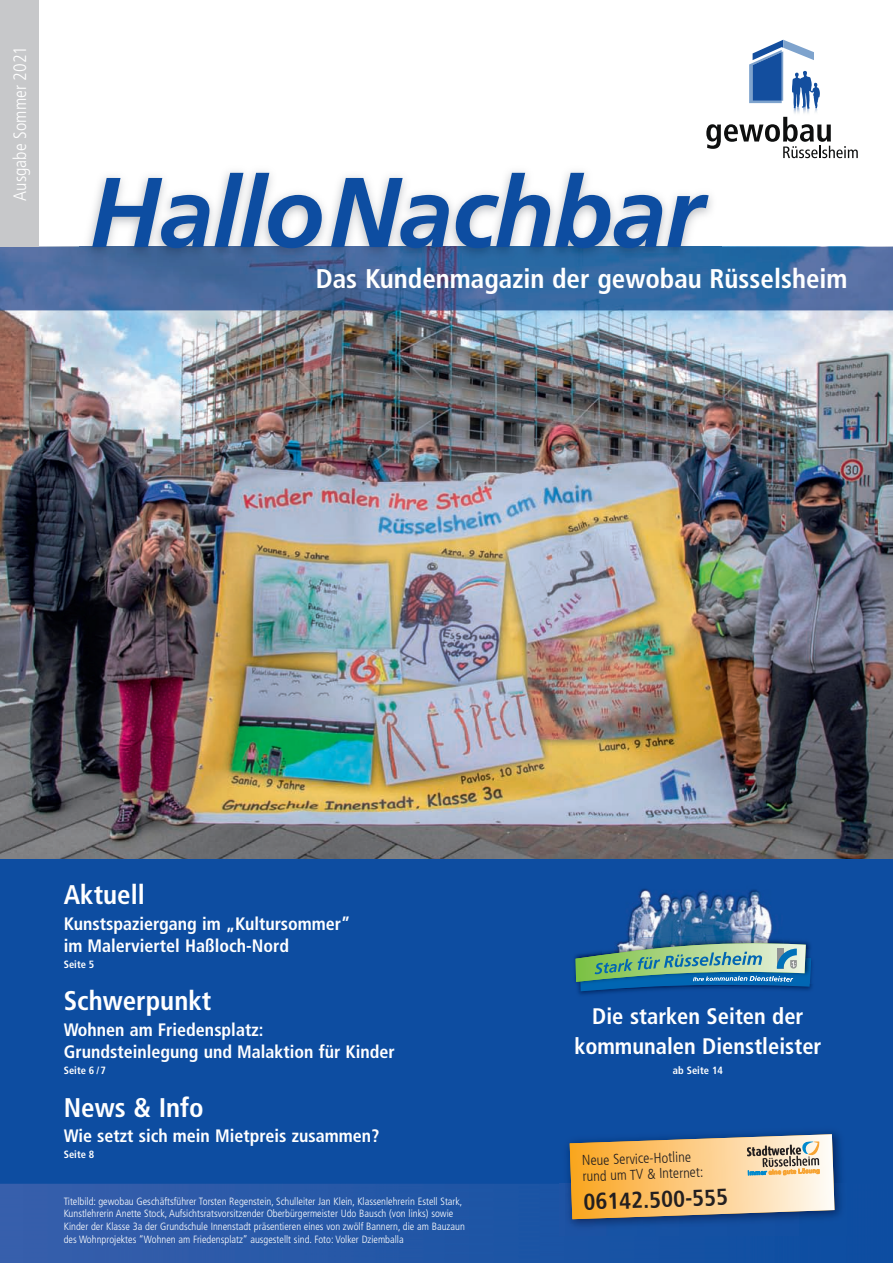
<style>
.page{position:relative;width:893px;height:1263px;background:#fff}
.page>*{position:absolute;margin:0;border:0;box-sizing:border-box;transform-origin:0 0}
.t1{font:700 condensed 27px "Frutiger";color:#fff}
.t2{font:700 condensed 22.95px "Frutiger";color:#231f20}
.t3{font:700 condensed 22.5px/30.3px "Frutiger";color:#fff;text-align:center}
.t4{font:700 condensed 18px/21.6px "Frutiger";color:#fff}
.t5{font:300 condensed 18px "Frutiger";color:#fff}
.t6{font:300 condensed 14.4px/15.8px "Frutiger";color:#231f20}
.t7{font:300 condensed 10.5px/12.6px "Frutiger";color:#fff}
.t8{font:700 condensed 10.5px "Frutiger";color:#fff}
</style>
<div class="page">
<img style="left:0;top:310px;width:893px;height:549px">
<div style="left:0;top:859px;width:893px;height:404px;background:#0d4da1"></div>
<img style="left:0;top:1184px;width:658px;height:79px">
<img style="left:559px;top:1131px;width:283px;height:104px">
<svg style="left:706px;top:40px;width:152px;height:118px"></svg>
<img style="left:0;top:247px;width:893px;height:63px">
<img style="left:79px;top:171px;width:642px;height:94px">
<svg style="left:92px;top:173px;width:617px;height:75px"></svg>
<div style="left:0;top:0;width:38px;height:247px;background:#c7c8ca"></div>
<img style="left:627px;top:889px;width:146px;height:44px">
<img style="left:578px;top:984px;width:234px;height:11px">
<img style="left:627px;top:933px;width:145px;height:6px">
<img style="left:811px;top:960px;width:2px;height:23px">
<img style="left:574px;top:956px;width:2px;height:26px">
<img style="left:576px;top:939px;width:235px;height:52px">
<svg style="left:570px;top:1134px;width:264px;height:85px;background:#dcb984"></svg>
<h3 class="t5" style="left:13px;top:201px;width:156px;rotate:-90deg">Ausgabe Sommer 2021</h3>
<h1 class="t1" style="left:316px;top:268px;width:533px">Das Kundenmagazin der gewobau Rüsselsheim</h1>
<h1 class="t1" style="left:64px;top:884px;width:83px">Aktuell</h1>
<h3 class="t4" style="left:64px;top:914px;width:288px">Kunstspaziergang im „Kultursommer” im Malerviertel Haßloch-Nord</h3>
<p class="t8" style="left:64px;top:960px;width:32px">Seite 5</p>
<h1 class="t1" style="left:64px;top:990px;width:149px">Schwerpunkt</h1>
<h3 class="t4" style="left:64px;top:1020px;width:333px">Wohnen am Friedensplatz:<br>Grundsteinlegung und Malaktion für Kinder</h3>
<p class="t8" style="left:64px;top:1066px;width:44px">Seite 6 /7</p>
<h1 class="t1" style="left:64px;top:1096px;width:141px">News &amp; Info</h1>
<h3 class="t4" style="left:64px;top:1127px;width:317px">Wie setzt sich mein Mietpreis zusammen?</h3>
<p class="t8" style="left:64px;top:1150px;width:32px">Seite 8</p>
<h3 class="t3" style="left:574px;top:1003px;width:249px">Die starken Seiten der kommunalen Dienstleister</h3>
<p class="t8" style="left:673px;top:1066px;width:51px">ab Seite 14</p>
<h3 class="t6" style="left:582px;top:1154px;width:122px;rotate:-2deg">Neue Service-Hotline rund um TV &amp; Internet:</h3>
<p class="t7" style="left:64px;top:1196px;width:400px">Titelbild: gewobau Geschäftsführer Torsten Regenstein, Schulleiter Jan Klein, Klassenlehrerin Estell Stark,</p>
<h2 class="t2" style="left:583px;top:1193px;width:146px;rotate:-2deg">06142.500-555</h2>
<p class="t7" style="left:64px;top:1208px;width:403px">Kunstlehrerin Anette Stock, Aufsichtsratsvorsitzender Oberbürgermeister Udo Bausch (von links) sowie<br>Kinder der Klasse 3a der Grundschule Innenstadt präsentieren eines von zwölf Bannern, die am Bauzaun des Wohnprojektes “Wohnen am Friedensplatz” ausgestellt sind. Foto: Volker Dziemballa</p>
</div>
